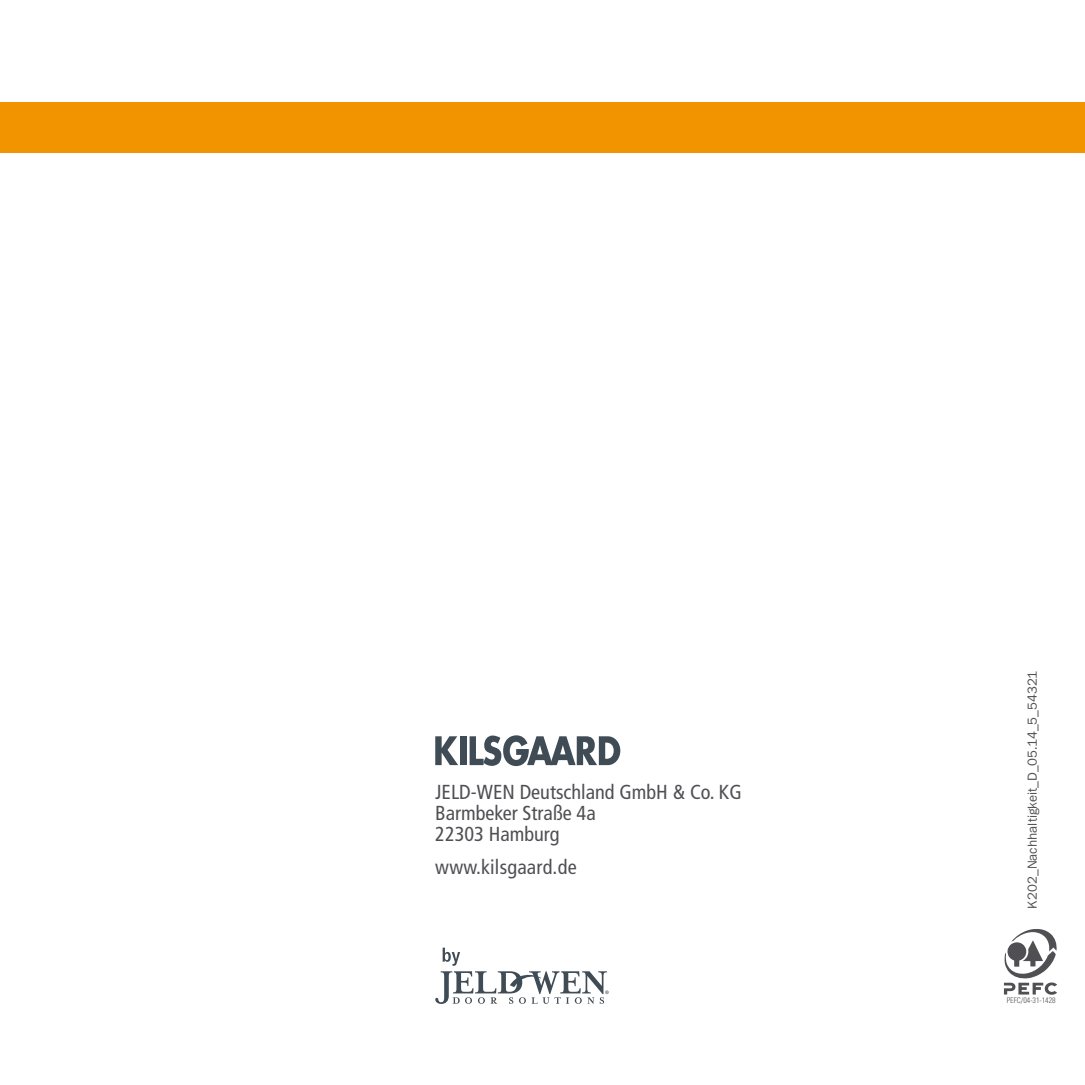
<style>
.page{position:relative;width:1085px;height:1085px;background:#fff}
.page>*{position:absolute;margin:0;border:0;box-sizing:border-box;transform-origin:0 0}
.t1{font:condensed 20.25px/21.4px "Frutiger LT Std";color:#504f53}
.t2{font:13.5px "Franklin Gothic Itc T";color:#504f53}
.t3{font:300 condensed 7.88px "Univers LT Std";color:#504f53}
</style>
<div class="page">
<svg style="left:435px;top:736px;width:23px;height:29px"></svg>
<div style="left:460px;top:736px;width:6px;height:29px;background:#3f4b55"></div>
<svg style="left:469px;top:735px;width:151px;height:31px"></svg>
<svg style="left:435px;top:947px;width:173px;height:56px"></svg>
<div style="left:0;top:102px;width:1084px;height:51px;background:#f29300"></div>
<svg style="left:1003px;top:929px;width:54px;height:66px"></svg>
<p class="t1" style="left:435px;top:781px;width:295px">JELD-WEN Deutschland GmbH &amp; Co. KG<br>Barmbeker Straße 4a<br>22303 Hamburg</p>
<p class="t1" style="left:435px;top:856px;width:143px">www.kilsgaard.de</p>
<p class="t2" style="left:1024px;top:908px;width:239px;rotate:-90deg">K202_Nachhaltigkeit_D_05.14_5_54321</p>
<p class="t3" style="left:1006px;top:995px;width:50px">PEFC/04-31-1428</p>
</div>
